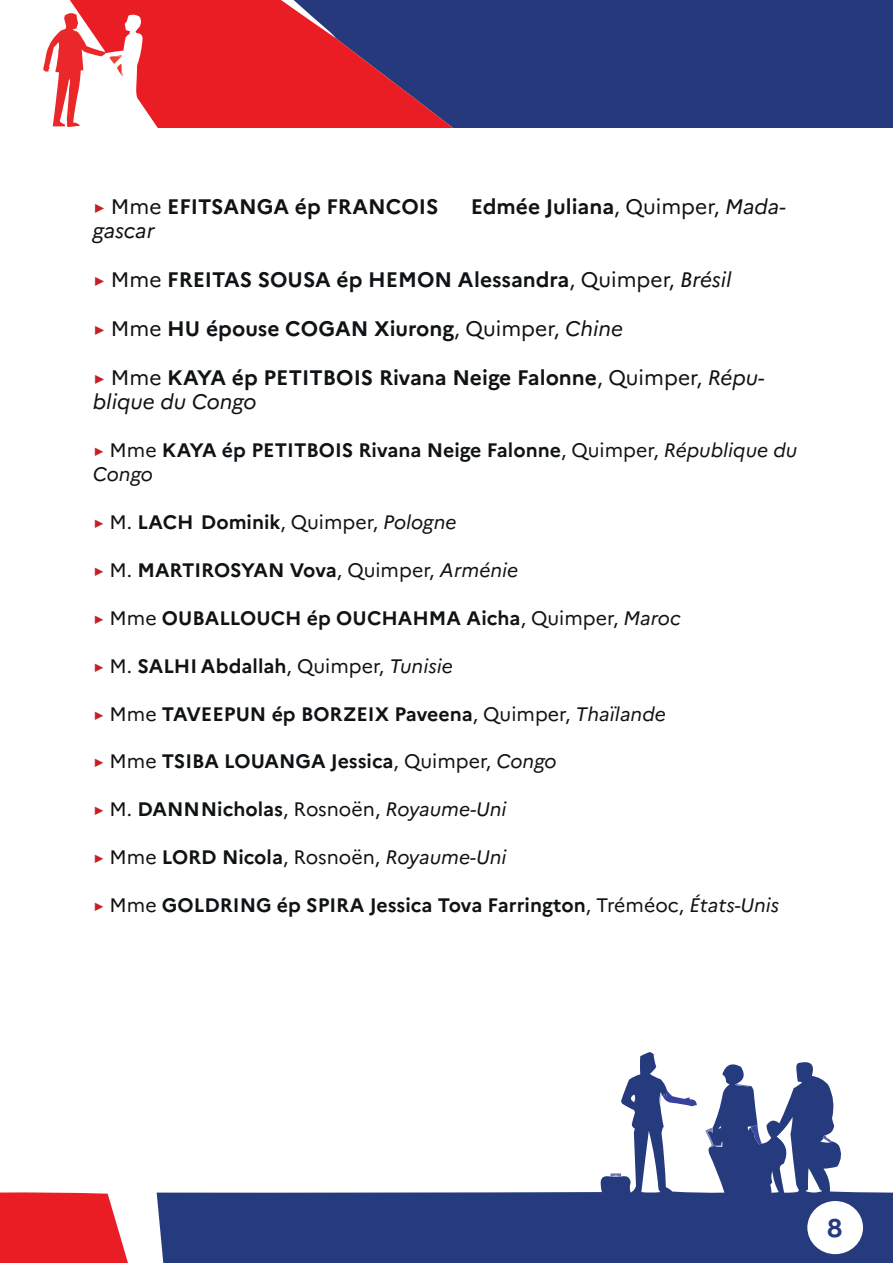
<style>
.page{position:relative;width:893px;height:1263px;background:#fff}
.page>*{position:absolute;margin:0;border:0;box-sizing:border-box;transform-origin:0 0}
.t1{font:700 25.5px "Marianne";color:#263a7e}
.t2{font:700 21px/24px "Marianne";color:#101315}
.t3{font:italic 21px "Marianne";letter-spacing:-.005em;color:#101315}
.t4{font:700 19.5px/24px "Marianne";color:#101315}
.t5{font:19.5px "Marianne";color:#101315}
.s1{font-family:"Montserrat";font-weight:400;color:#c32027}
.s2{font-weight:400}
.s3{font-weight:400;font-style:italic}
.s4{font-family:"Montserrat";color:#c32027}
.s5{font-weight:700}
.s6{font-style:italic}
</style>
<div class="page">
<svg style="left:226px;top:1052px;width:667px;height:211px"></svg>
<svg style="left:735px;top:1084px;width:16px;height:2px"></svg>
<svg style="left:634px;top:1097px;width:2px;height:6px"></svg>
<svg style="left:659px;top:1090px;width:38px;height:17px"></svg>
<svg style="left:748px;top:1124px;width:14px;height:21px"></svg>
<svg style="left:823px;top:1135px;width:9px;height:7px"></svg>
<svg style="left:705px;top:1123px;width:17px;height:24px"></svg>
<svg style="left:610px;top:1173px;width:11px;height:3px"></svg>
<svg style="left:0;top:1192px;width:226px;height:71px"></svg>
<div style="left:486px;top:0;width:407px;height:128px;background:#25397c"></div>
<svg style="left:70px;top:0;width:416px;height:128px;background:#af324b"></svg>
<svg style="left:43px;top:12px;width:80px;height:115px"></svg>
<div style="left:807px;top:1201px;width:56px;height:53px;background:#fff;border-radius:50%"></div>
<p class="t2" style="left:93px;top:194px;width:347px"><span class="s1">▶</span> <span class="s2">Mme</span> EFITSANGA ép FRANCOIS</p>
<p class="t2" style="left:471px;top:194px;width:316px">Edmée Juliana<span class="s2">, Quimper,</span> <span class="s3">Mada-</span></p>
<p class="t3" style="left:93px;top:217px;width:64px">gascar</p>
<p class="t2" style="left:93px;top:267px;width:640px"><span class="s1">▶</span> <span class="s2">Mme</span> FREITAS SOUSA ép HEMON Alessandra<span class="s2">, Quimper,</span> <span class="s3">Brésil</span></p>
<p class="t2" style="left:93px;top:316px;width:532px"><span class="s1">▶</span> <span class="s2">Mme</span> HU épouse COGAN Xiurong<span class="s2">, Quimper,</span> <span class="s3">Chine</span></p>
<p class="t2" style="left:93px;top:366px;width:673px"><span class="s1">▶</span> <span class="s2">Mme</span> KAYA ép PETITBOIS Rivana Neige Falonne<span class="s2">, Quimper,</span> <span class="s3">Répu&shy;blique du Congo</span></p>
<p class="t4" style="left:93px;top:438px;width:706px"><span class="s1">▶</span> <span class="s2">Mme</span> KAYA ép PETITBOIS Rivana Neige Falonne<span class="s2">, Quimper,</span> <span class="s3">République du<br>Congo</span></p>
<p class="t5" style="left:93px;top:510px;width:365px"><span class="s4">▶</span> M. <span class="s5">LACH Dominik</span>, Quimper, <span class="s6">Pologne</span></p>
<p class="t4" style="left:93px;top:558px;width:427px"><span class="s1">▶</span> <span class="s2">M.</span> MARTIROSYAN Vova<span class="s2">, Quimper,</span> <span class="s3">Arménie</span></p>
<p class="t4" style="left:93px;top:606px;width:589px"><span class="s1">▶</span> <span class="s2">Mme</span> OUBALLOUCH ép OUCHAHMA Aicha<span class="s2">, Quimper,</span> <span class="s3">Maroc</span></p>
<p class="t4" style="left:93px;top:654px;width:361px"><span class="s1">▶</span> <span class="s2">M.</span> SALHI Abdallah<span class="s2">, Quimper,</span> <span class="s3">Tunisie</span></p>
<p class="t4" style="left:93px;top:702px;width:574px"><span class="s1">▶</span> <span class="s2">Mme</span> TAVEEPUN ép BORZEIX Paveena<span class="s2">, Quimper,</span> <span class="s3">Thaïlande</span></p>
<p class="t4" style="left:93px;top:749px;width:465px"><span class="s1">▶</span> <span class="s2">Mme</span> TSIBA LOUANGA Jessica<span class="s2">, Quimper,</span> <span class="s3">Congo</span></p>
<p class="t4" style="left:93px;top:796px;width:415px"><span class="s1">▶</span> <span class="s2">M.</span> DANN Nicholas<span class="s2">, Rosnoën,</span> <span class="s3">Royaume-Uni</span></p>
<p class="t5" style="left:93px;top:845px;width:415px"><span class="s4">▶</span> Mme <span class="s5">LORD Nicola</span>, Rosnoën, <span class="s6">Royaume-Uni</span></p>
<p class="t4" style="left:93px;top:892px;width:688px"><span class="s1">▶</span> <span class="s2">Mme</span> GOLDRING ép SPIRA Jessica Tova Farrington<span class="s2">, Tréméoc,</span> <span class="s3">États-Unis</span></p>
<h1 class="t1" style="left:827px;top:1212px;width:17px">8</h1>
</div>
